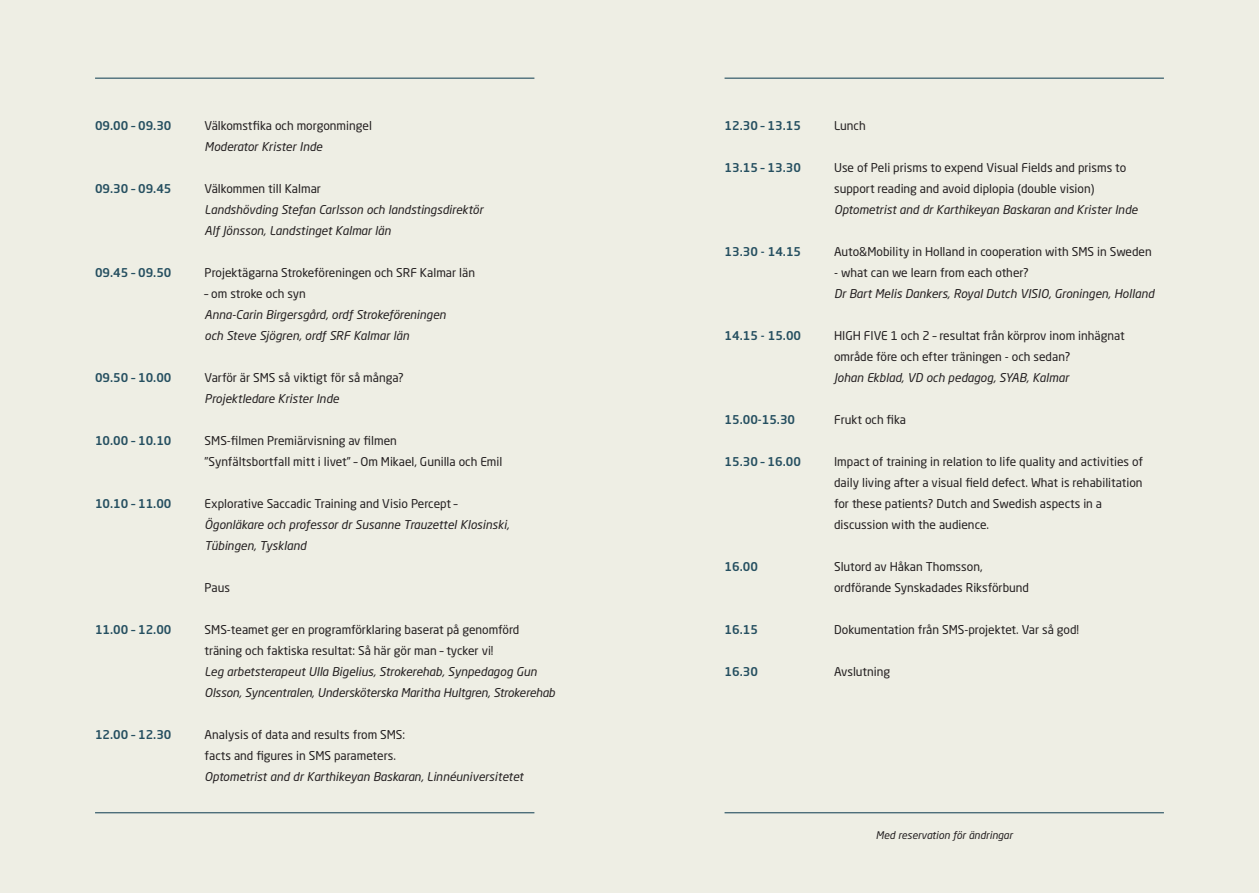
<style>
.page{position:relative;width:1259px;height:893px;background:#eeeee4}
.page>*{position:absolute;margin:0;border:0;box-sizing:border-box;transform-origin:0 0}
.SMS_brödtext{font:12px/21px "Neo Sans Pro";color:#231f20}
.SMS_brödtext-2{font:italic 12px/21px "Neo Sans Pro";color:#231f20}
.SMS_brödtext-3{font:500 12px "Neo Sans Pro";color:#254f60}
.SMS_brödtext-4{font:italic 10.5px "Neo Sans Pro";color:#231f20}
</style>
<div class="page">
<hr style="left:95px;top:78px;width:439px;height:1px;background:#254f60">
<hr style="left:724px;top:78px;width:440px;height:1px;background:#254f60">
<hr style="left:95px;top:812px;width:439px;height:1px;background:#254f60">
<hr style="left:724px;top:812px;width:440px;height:1px;background:#254f60">
<p class="SMS_brödtext-3" style="left:95px;top:118px;width:78px">09.00 – 09.30</p>
<p class="SMS_brödtext" style="left:205px;top:115px;width:169px">Välkomstfika och morgonmingel</p>
<p class="SMS_brödtext-2" style="left:205px;top:136px;width:119px">Moderator Krister Inde</p>
<p class="SMS_brödtext-3" style="left:95px;top:181px;width:78px">09.30 – 09.45</p>
<p class="SMS_brödtext" style="left:205px;top:178px;width:118px">Välkommen till Kalmar</p>
<p class="SMS_brödtext-2" style="left:205px;top:199px;width:280px">Landshövding Stefan Carlsson och landstingsdirektör<br>Alf Jönsson, Landstinget Kalmar län</p>
<p class="SMS_brödtext-3" style="left:95px;top:265px;width:78px">09.45 – 09.50</p>
<p class="SMS_brödtext" style="left:205px;top:262px;width:272px">Projektägarna Strokeföreningen och SRF Kalmar län</p>
<p class="SMS_brödtext" style="left:205px;top:283px;width:103px">– om stroke och syn</p>
<p class="SMS_brödtext-2" style="left:205px;top:304px;width:243px">Anna-Carin Birgersgård, ordf Strokeföreningen och Steve Sjögren, ordf SRF Kalmar län</p>
<p class="SMS_brödtext-3" style="left:95px;top:370px;width:78px">09.50 – 10.00</p>
<p class="SMS_brödtext" style="left:205px;top:367px;width:201px">Varför är SMS så viktigt för så många?</p>
<p class="SMS_brödtext-2" style="left:205px;top:388px;width:136px">Projektledare Krister Inde</p>
<p class="SMS_brödtext-3" style="left:95px;top:433px;width:78px">10.00 – 10.10</p>
<p class="SMS_brödtext" style="left:205px;top:430px;width:299px">SMS-filmen Premiärvisning av filmen<br>”Synfältsbortfall mitt i livet” – Om Mikael, Gunilla och Emil</p>
<p class="SMS_brödtext-3" style="left:95px;top:496px;width:78px">10.10 – 11.00</p>
<p class="SMS_brödtext" style="left:205px;top:493px;width:255px">Explorative Saccadic Training and Visio Percept –</p>
<p class="SMS_brödtext-2" style="left:205px;top:514px;width:306px">Ögonläkare och professor dr Susanne Trauzettel Klosinski,<br>Tübingen, Tyskland</p>
<p class="SMS_brödtext" style="left:205px;top:577px;width:27px">Paus</p>
<p class="SMS_brödtext-3" style="left:95px;top:622px;width:78px">11.00 – 12.00</p>
<p class="SMS_brödtext" style="left:205px;top:619px;width:316px">SMS-teamet ger en programförklaring baserat på genomförd träning och faktiska resultat: Så här gör man – tycker vi!</p>
<p class="SMS_brödtext-2" style="left:205px;top:661px;width:352px">Leg arbetsterapeut Ulla Bigelius, Strokerehab, Synpedagog Gun<br>Olsson, Syncentralen, Undersköterska Maritha Hultgren, Strokerehab</p>
<p class="SMS_brödtext-3" style="left:95px;top:727px;width:78px">12.00 – 12.30</p>
<p class="SMS_brödtext" style="left:205px;top:724px;width:202px">Analysis of data and results from SMS: facts and figures in SMS parameters.</p>
<p class="SMS_brödtext-2" style="left:205px;top:766px;width:320px">Optometrist and dr Karthikeyan Baskaran, Linnéuniversitetet</p>
<p class="SMS_brödtext-3" style="left:724px;top:118px;width:78px">12.30 – 13.15</p>
<p class="SMS_brödtext" style="left:834px;top:115px;width:33px">Lunch</p>
<p class="SMS_brödtext-3" style="left:724px;top:160px;width:78px">13.15 – 13.30</p>
<p class="SMS_brödtext" style="left:834px;top:157px;width:294px">Use of Peli prisms to expend Visual Fields and prisms to support reading and avoid diplopia (double vision)</p>
<p class="SMS_brödtext-2" style="left:834px;top:199px;width:305px">Optometrist and dr Karthikeyan Baskaran and Krister Inde</p>
<p class="SMS_brödtext-3" style="left:724px;top:244px;width:78px">13.30 - 14.15</p>
<p class="SMS_brödtext" style="left:834px;top:241px;width:319px">Auto&amp;Mobility in Holland in cooperation with SMS in Sweden</p>
<p class="SMS_brödtext" style="left:834px;top:262px;width:196px">- what can we learn from each other?</p>
<p class="SMS_brödtext-2" style="left:834px;top:283px;width:322px">Dr Bart Melis Dankers, Royal Dutch VISIO, Groningen, Holland</p>
<p class="SMS_brödtext-3" style="left:724px;top:328px;width:78px">14.15 - 15.00</p>
<p class="SMS_brödtext" style="left:834px;top:325px;width:292px">HIGH FIVE 1 och 2 – resultat från körprov inom inhägnat område före och efter träningen - och sedan?</p>
<p class="SMS_brödtext-2" style="left:834px;top:367px;width:236px">Johan Ekblad, VD och pedagog, SYAB, Kalmar</p>
<p class="SMS_brödtext-3" style="left:724px;top:412px;width:72px">15.00-15.30</p>
<p class="SMS_brödtext" style="left:834px;top:409px;width:74px">Frukt och fika</p>
<p class="SMS_brödtext-3" style="left:724px;top:454px;width:78px">15.30 – 16.00</p>
<p class="SMS_brödtext" style="left:834px;top:451px;width:310px">Impact of training in relation to life quality and activities of daily living after a visual field defect. What is rehabilitation for these patients? Dutch and Swedish aspects in a discussion with the audience.</p>
<p class="SMS_brödtext-3" style="left:724px;top:559px;width:35px">16.00</p>
<p class="SMS_brödtext" style="left:834px;top:556px;width:196px">Slutord av Håkan Thomsson, ordförande Synskadades Riksförbund</p>
<p class="SMS_brödtext-3" style="left:724px;top:622px;width:35px">16.15</p>
<p class="SMS_brödtext" style="left:834px;top:619px;width:247px">Dokumentation från SMS-projektet. Var så god!</p>
<p class="SMS_brödtext-3" style="left:724px;top:664px;width:35px">16.30</p>
<p class="SMS_brödtext" style="left:834px;top:661px;width:58px">Avslutning</p>
<p class="SMS_brödtext-4" style="left:876px;top:829px;width:138px">Med reservation för ändringar</p>
</div>
